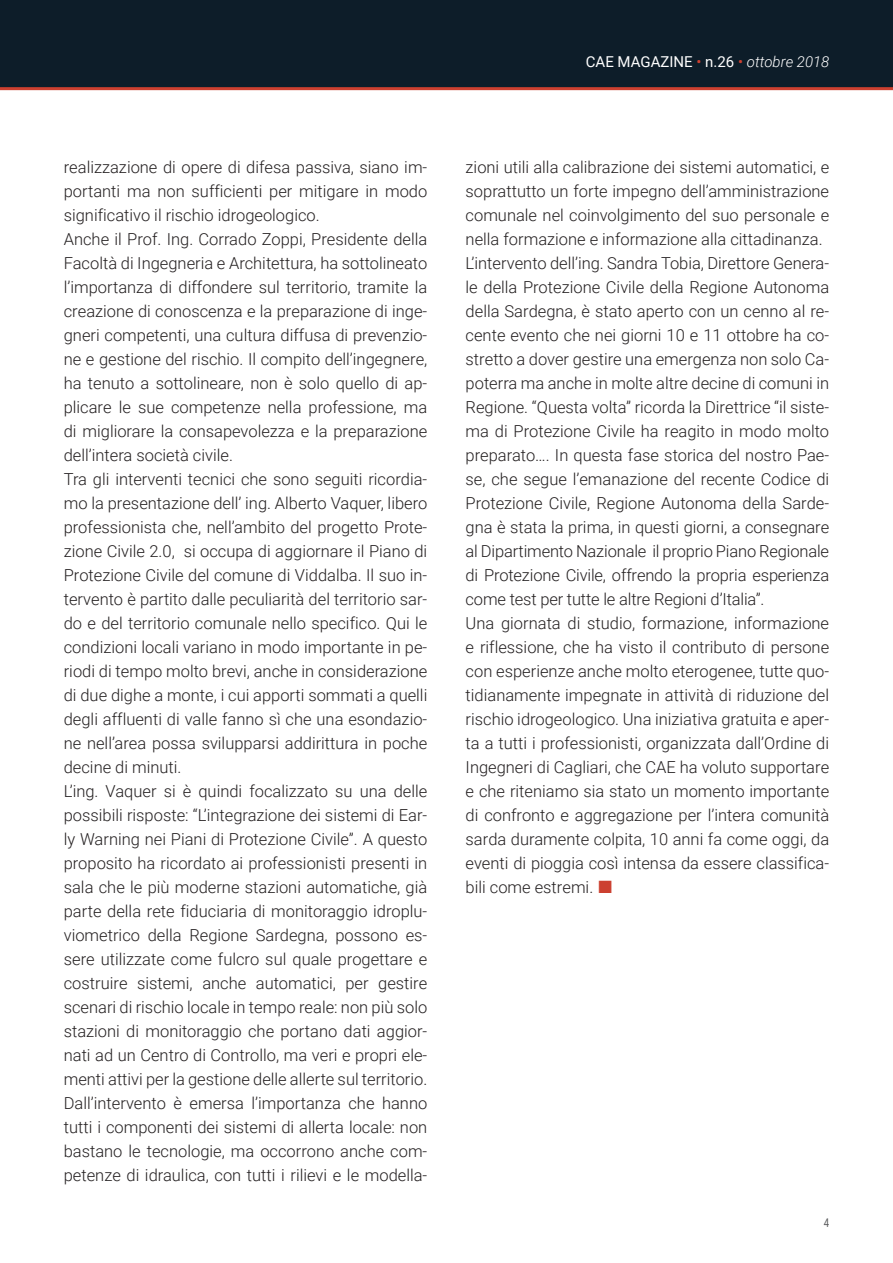
<style>
.page{position:relative;width:893px;height:1263px;background:#fff}
.page>*{position:absolute;margin:0;border:0;box-sizing:border-box;transform-origin:0 0}
.t1{font:300 16.5px/24px "Roboto";color:#231f20}
.t2{font:15px "Roboto";color:#fff}
.t3{font:12px "Roboto";color:#57585a;scale:.8 1}
.s1{color:#cc4030}
.s2{font-weight:300;font-style:italic}
.s3{font-family:"Times New Roman";font-weight:400;font-size:27px;color:#cc4030}
</style>
<div class="page">
<div style="left:0;top:0;width:893px;height:87px;background:#0d1d29"></div>
<hr style="left:0;top:87px;width:893px;height:3px;background:#cc4030">
<p class="t2" style="left:586px;top:52px;width:245px">CAE MAGAZINE <span class="s1">•</span> n.26 <span class="s1">•</span> <span class="s2">ottobre 2018</span></p>
<p class="t1" style="left:64px;top:154px;width:365px">realizzazione di opere di difesa passiva, siano im&shy;portanti ma non sufficienti per mitigare in modo significativo il rischio idrogeologico.<br>Anche il Prof. Ing. Corrado Zoppi, Presidente della Facoltà di Ingegneria e Architettura, ha sottolineato l’importanza di diffondere sul territorio, tramite la creazione di conoscenza e la preparazione di inge&shy;gneri competenti, una cultura diffusa di prevenzio&shy;ne e gestione del rischio. Il compito dell’ingegnere, ha tenuto a sottolineare, non è solo quello di ap&shy;plicare le sue competenze nella professione, ma di migliorare la consapevolezza e la preparazione dell’intera società civile.<br>Tra gli interventi tecnici che sono seguiti ricordia&shy;mo la presentazione dell’ ing. Alberto Vaquer, libero professionista che, nell’ambito del progetto Prote&shy;zione Civile 2.0, si occupa di aggiornare il Piano di Protezione Civile del comune di Viddalba. Il suo in&shy;tervento è partito dalle peculiarità del territorio sar&shy;do e del territorio comunale nello specifico. Qui le condizioni locali variano in modo importante in pe&shy;riodi di tempo molto brevi, anche in considerazione di due dighe a monte, i cui apporti sommati a quelli degli affluenti di valle fanno sì che una esondazio&shy;ne nell’area possa svilupparsi addirittura in poche decine di minuti.<br>L’ing. Vaquer si è quindi focalizzato su una delle possibili risposte: “L’integrazione dei sistemi di Ear&shy;ly Warning nei Piani di Protezione Civile”. A questo proposito ha ricordato ai professionisti presenti in sala che le più moderne stazioni automatiche, già parte della rete fiduciaria di monitoraggio idroplu&shy;viometrico della Regione Sardegna, possono es&shy;sere utilizzate come fulcro sul quale progettare e costruire sistemi, anche automatici, per gestire scenari di rischio locale in tempo reale: non più solo stazioni di monitoraggio che portano dati aggior&shy;nati ad un Centro di Controllo, ma veri e propri ele&shy;menti attivi per la gestione delle allerte sul territorio.<br>Dall’intervento è emersa l’importanza che hanno tutti i componenti dei sistemi di allerta locale: non bastano le tecnologie, ma occorrono anche com&shy;petenze di idraulica, con tutti i rilievi e le modella-</p>
<p class="t1" style="left:466px;top:155px;width:365px">zioni utili alla calibrazione dei sistemi automatici, e soprattutto un forte impegno dell’amministrazione comunale nel coinvolgimento del suo personale e nella formazione e informazione alla cittadinanza.<br>L’intervento dell’ing. Sandra Tobia, Direttore Genera&shy;le della Protezione Civile della Regione Autonoma della Sardegna, è stato aperto con un cenno al re&shy;cente evento che nei giorni 10 e 11 ottobre ha co&shy;stretto a dover gestire una emergenza non solo Ca&shy;poterra ma anche in molte altre decine di comuni in Regione. “Questa volta” ricorda la Direttrice “il siste&shy;ma di Protezione Civile ha reagito in modo molto preparato…. In questa fase storica del nostro Pae&shy;se, che segue l’emanazione del recente Codice di Protezione Civile, Regione Autonoma della Sarde&shy;gna è stata la prima, in questi giorni, a consegnare al Dipartimento Nazionale il proprio Piano Regionale di Protezione Civile, offrendo la propria esperienza come test per tutte le altre Regioni d’Italia”.<br>Una giornata di studio, formazione, informazione e riflessione, che ha visto il contributo di persone con esperienze anche molto eterogenee, tutte quo&shy;tidianamente impegnate in attività di riduzione del rischio idrogeologico. Una iniziativa gratuita e aper&shy;ta a tutti i professionisti, organizzata dall’Ordine di Ingegneri di Cagliari, che CAE ha voluto supportare e che riteniamo sia stato un momento importante di confronto e aggregazione per l’intera comunità sarda duramente colpita, 10 anni fa come oggi, da eventi di pioggia così intensa da essere classifica&shy;bili come estremi. <span class="s3">■</span></p>
<p class="t3" style="left:824px;top:1214px;width:8px">4</p>
</div>
